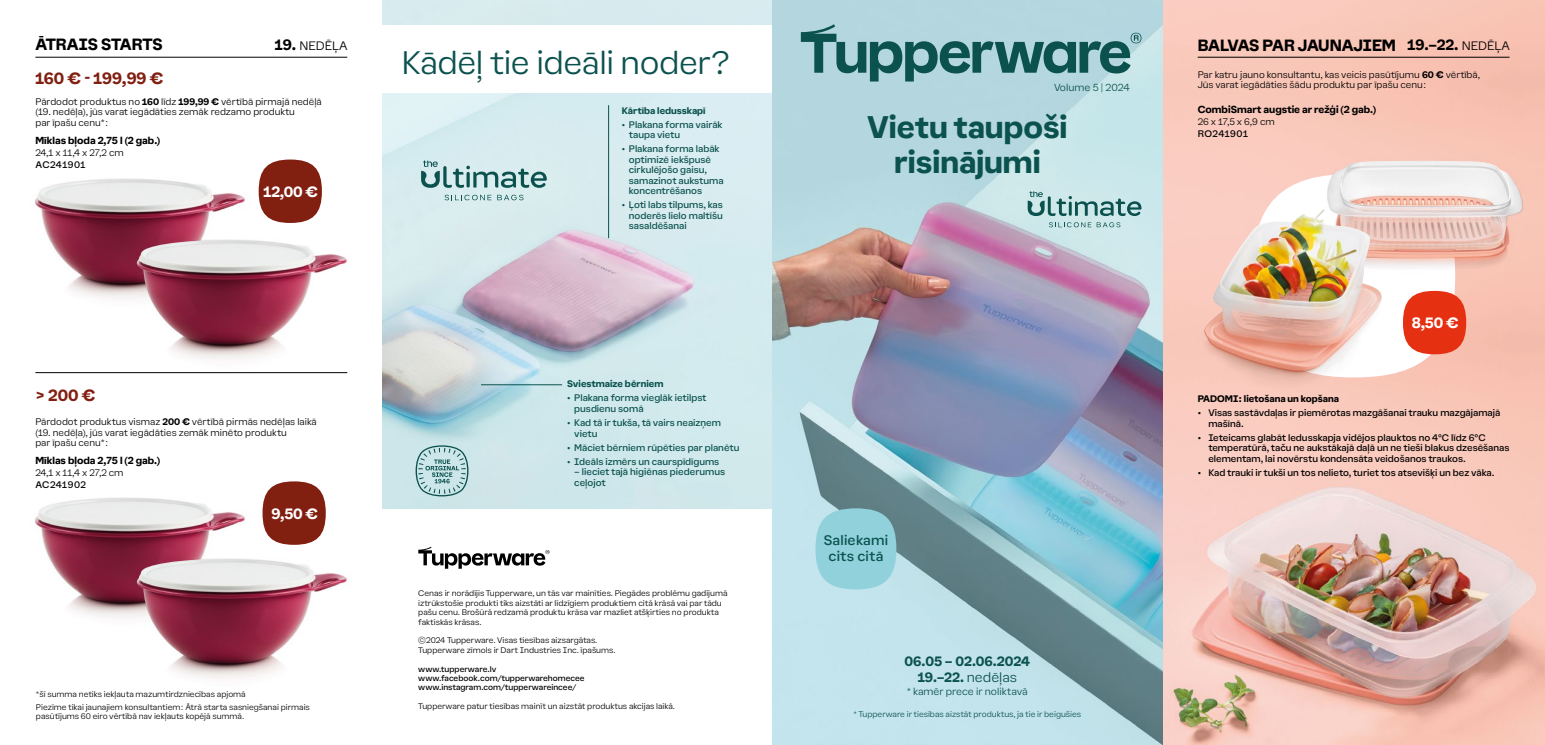
<style>
.page{position:relative;width:1545px;height:745px;background:#fff}
.page>*{position:absolute;margin:0;border:0;box-sizing:border-box;transform-origin:0 0}
.t1{font:300 30px "Earl Sans";letter-spacing:-.015em;color:#0b524e}
.t2{font:700 28.75px/34.5px "Earl Sans";color:#0b524e;text-align:center}
.t3{font:700 15px "Earl Sans";letter-spacing:-.01em;color:#000}
.t4{font:700 15px "Earl Sans";color:#811f11}
.t5{font:700 13.75px "Earl Sans";letter-spacing:-.01em;color:#fff}
.t6{font:700 13.75px "Earl Sans";color:#000}
.t7{font:12.75px/16px "Earl Sans";letter-spacing:.02em;color:#0b524e;text-align:center}
.t8{font:700 12.5px "Earl Sans";color:#0b524e}
.t9{font:300 11.25px "Earl Sans";color:#000}
._1_ES_bold_7_5{font:700 9.38px "Earl Sans";color:#000}
.t10{font:300 9.38px "Earl Sans";color:#0b524e}
._2_ES_light_7{font:300 8.75px/10.5px "Earl Sans";color:#000}
.t11{font:8.75px/10.5px "Earl Sans";color:#0b524e}
._3_code{font:8.75px/10.5px "Earl Sans";color:#000}
._2_ES_light_7-2{font:700 8.75px "Earl Sans";color:#0b524e}
._2_ES_light_7-3{font:700 8.75px "Earl Sans";color:#000}
._3_code-2{font:8.75px "Earl Sans";letter-spacing:.05em;color:#000}
._3_code-3{font:8.75px "Earl Sans";letter-spacing:.055em;color:#000}
.t12{font:300 7.5px/9.4px "Earl Sans";color:#000}
.t13{font:7.5px "Earl Sans";color:#000}
.t14{font:300 7.5px "Earl Sans";color:#0b524e}
.s1{font-weight:700;font-size:13.75px}
.s2{font-weight:300;font-size:11.25px}
.s3{font-weight:700}
.s4{font-weight:300}
</style>
<div class="page">
<img style="left:383px;top:94px;width:389px;height:414px">
<img style="left:772px;top:0;width:773px;height:744px">
<div style="left:1252px;top:174px;width:203px;height:203px;background:#fff;border-radius:50%"></div>
<svg style="left:801px;top:24px;width:340px;height:57px;background:#7caaaf"></svg>
<hr style="left:35px;top:57px;width:312px;height:1px;background:#000">
<hr style="left:35px;top:372px;width:312px;height:1px;background:#000">
<div style="left:259px;top:159px;width:63px;height:64px;background:#811f11;border-radius:50%"></div>
<div style="left:263px;top:481px;width:63px;height:63px;background:#811f11;border-radius:50%"></div>
<div style="left:815px;top:508px;width:81px;height:81px;background:#90d1db;border-radius:50%"></div>
<div style="left:1403px;top:291px;width:63px;height:63px;background:#e53012;border-radius:50%"></div>
<svg style="left:1028px;top:191px;width:113px;height:25px;background:#96bdbd"></svg>
<svg style="left:1049px;top:222px;width:42px;height:5px"></svg>
<svg style="left:1097px;top:222px;width:23px;height:5px"></svg>
<svg style="left:421px;top:160px;width:126px;height:28px;background:#9fc0c2"></svg>
<svg style="left:445px;top:195px;width:46px;height:5px"></svg>
<svg style="left:497px;top:195px;width:26px;height:5px"></svg>
<img style="left:68px;top:171px;width:195px;height:128px">
<img style="left:34px;top:179px;width:211px;height:105px">
<img style="left:68px;top:506px;width:195px;height:112px">
<img style="left:34px;top:497px;width:211px;height:105px">
<img style="left:113px;top:226px;width:234px;height:134px">
<img style="left:133px;top:240px;width:213px;height:105px">
<img style="left:113px;top:544px;width:234px;height:135px">
<img style="left:133px;top:558px;width:213px;height:105px">
<img style="left:1322px;top:130px;width:223px;height:150px">
<img style="left:1328px;top:161px;width:194px;height:96px">
<img style="left:1197px;top:209px;width:186px;height:195px">
<img style="left:1203px;top:209px;width:179px;height:162px">
<hr style="left:608px;top:105px;width:1px;height:133px;background:#0b524e">
<hr style="left:481px;top:384px;width:81px;height:1px;background:#0b524e">
<svg style="left:416px;top:445px;width:52px;height:51px;background:#a5c8ca"></svg>
<svg style="left:418px;top:546px;width:132px;height:22px"></svg>
<hr style="left:1198px;top:57px;width:311px;height:1px;background:#000">
<p class="t3" style="left:35px;top:31px;width:129px">ĀTRAIS STARTS</p>
<p class="t9" style="left:275px;top:37px;width:74px"><span class="s1">19.</span> NEDĒĻA</p>
<p class="t3" style="left:1198px;top:32px;width:200px">BALVAS PAR JAUNAJIEM</p>
<p class="t6" style="left:1407px;top:33px;width:104px">19.–22. <span class="s2">NEDĒĻA</span></p>
<p class="_2_ES_light_7" style="left:1198px;top:68px;width:284px">Par katru jauno konsultantu, kas veicis pasūtījumu <span class="s3">60 €</span> vērtībā,<br>Jūs varat iegādāties šādu produktu par īpašu cenu:</p>
<p class="_1_ES_bold_7_5" style="left:1198px;top:101px;width:180px">CombiSmart augstie ar režģi (2 gab.)</p>
<p class="_2_ES_light_7" style="left:1198px;top:115px;width:79px">26 x 17,5 x 6,9 cm</p>
<p class="_3_code-2" style="left:1198px;top:126px;width:52px">RO241901</p>
<p class="t1" style="left:401px;top:38px;width:330px">Kādēļ tie ideāli noder?</p>
<p class="t4" style="left:35px;top:65px;width:129px">160 € - 199,99 €</p>
<p class="t10" style="left:1054px;top:79px;width:77px">Volume 5 | 2024</p>
<p class="_2_ES_light_7" style="left:35px;top:96px;width:288px">Pārdodot produktus no <span class="s3">160</span> līdz <span class="s3">199,99 €</span> vērtībā pirmajā nedēļā (19. nedēļa), jūs varat iegādāties zemāk redzamo produktu<br>par īpašu cenu*:</p>
<p class="_1_ES_bold_7_5" style="left:35px;top:132px;width:126px">Mīklas bļoda 2,75 l (2 gab.)</p>
<p class="_2_ES_light_7" style="left:35px;top:146px;width:90px">24,1 x 11,4 x 27,2 cm</p>
<p class="_3_code-3" style="left:35px;top:157px;width:52px">AC241901</p>
<p class="_2_ES_light_7-2" style="left:622px;top:103px;width:85px">Kārtība ledusskapī</p>
<p class="t11" style="left:629px;top:118px;width:95px;text-indent:-7px">• Plakana forma vairāk taupa vietu</p>
<p class="t11" style="left:629px;top:143px;width:96px;text-indent:-7px">• Plakana forma labāk optimizē iekšpusē cirkulējošo gaisu, samazinot aukstuma koncentrēšanos</p>
<p class="t11" style="left:629px;top:199px;width:95px;text-align:justify;text-indent:-7px">• Ļoti labs tilpums, kas noderēs lielo maltīšu sasaldēšanai</p>
<p class="t2" style="left:867px;top:108px;width:202px">Vietu taupoši risinājumi</p>
<p class="t5" style="left:264px;top:179px;width:56px">12,00 €</p>
<p class="t4" style="left:36px;top:382px;width:61px">&gt; 200 €</p>
<p class="_2_ES_light_7" style="left:35px;top:415px;width:283px">Pārdodot produktus vismaz <span class="s3">200 €</span> vērtībā pirmās nedēļas laikā (19. nedēļa), jūs varat iegādāties zemāk minēto produktu<br>par īpašu cenu*:</p>
<p class="_1_ES_bold_7_5" style="left:35px;top:452px;width:126px">Mīklas bļoda 2,75 l (2 gab.)</p>
<p class="_2_ES_light_7" style="left:35px;top:466px;width:90px">24,1 x 11,4 x 27,2 cm</p>
<p class="_3_code-2" style="left:35px;top:477px;width:52px">AC241902</p>
<p class="t5" style="left:271px;top:501px;width:48px">9,50 €</p>
<p class="t12" style="left:36px;top:688px;width:211px">*šī summa netiks iekļauta mazumtirdzniecības apjomā</p>
<p class="t12" style="left:36px;top:701px;width:275px">Piezīme tikai jaunajiem konsultantiem: Ātrā starta sasniegšanai pirmais pasūtījums 60 eiro vērtībā nav iekļauts kopējā summā.</p>
<p class="_2_ES_light_7-2" style="left:567px;top:376px;width:98px">Sviestmaize bērniem</p>
<p class="t11" style="left:574px;top:392px;width:134px;text-indent:-7px">• Plakana forma vieglāk ietilpst pusdienu somā</p>
<p class="t11" style="left:574px;top:416px;width:148px;text-indent:-7px">• Kad tā ir tukša, tā vairs neaizņem vietu</p>
<p class="t11" style="left:567px;top:441px;width:174px">• Māciet bērniem rūpēties par planētu</p>
<p class="t11" style="left:567px;top:455px;width:154px">• Ideāls izmērs un caurspīdīgums</p>
<p class="t11" style="left:574px;top:465px;width:152px">– lieciet tajā higiēnas piederumus ceļojot</p>
<p class="t12" style="left:418px;top:588px;width:311px">Cenas ir norādījis Tupperware, un tās var mainīties. Piegādes problēmu gadījumā iztrūkstošie produkti tiks aizstāti ar līdzīgiem produktiem citā krāsā vai par tādu pašu cenu. Brošūrā redzamā produktu krāsa var mazliet atšķirties no produkta faktiskās krāsas.</p>
<p class="t12" style="left:418px;top:635px;width:181px">©2024 Tupperware. Visas tiesības aizsargātas.</p>
<p class="t12" style="left:418px;top:644px;width:199px">Tupperware zīmols ir Dart Industries Inc. īpašums.</p>
<p class="t13" style="left:418px;top:662px;width:80px">www.tupperware.lv</p>
<p class="t13" style="left:418px;top:671px;width:168px">www.facebook.com/tupperwarehomecee</p>
<p class="t13" style="left:418px;top:680px;width:159px">www.instagram.com/tupperwareincee/</p>
<p class="t12" style="left:418px;top:700px;width:258px">Tupperware patur tiesības mainīt un aizstāt produktus akcijas laikā.</p>
<p class="t7" style="left:824px;top:531px;width:66px">Saliekami cits citā</p>
<p class="t8" style="left:904px;top:649px;width:127px">06.05 – 02.06.2024</p>
<p class="t8" style="left:918px;top:666px;width:101px">19.–22. <span class="s4">nedēļas</span></p>
<p class="t10" style="left:907px;top:683px;width:123px">* kamēr prece ir noliktavā</p>
<p class="t14" style="left:854px;top:707px;width:229px">* Tupperware ir tiesības aizstāt produktus, ja tie ir beigušies</p>
<p class="t5" style="left:1412px;top:311px;width:48px">8,50 €</p>
<p class="_2_ES_light_7-3" style="left:1198px;top:391px;width:143px">PADOMI: lietošana un kopšana</p>
<p class="_3_code" style="left:1208px;top:407px;width:293px;text-indent:-11px">• Visas sastāvdaļas ir piemērotas mazgāšanai trauku mazgājamajā mašīnā.</p>
<p class="_3_code" style="left:1208px;top:431px;width:303px;text-indent:-11px">• Ieteicams glabāt ledusskapja vidējos plauktos no 4°C līdz 6°C temperatūrā, taču ne aukstākajā daļā un ne tieši blakus dzesēšanas elementam, lai novērstu kondensāta veidošanos traukos.</p>
<p class="_3_code" style="left:1198px;top:466px;width:298px">• Kad trauki ir tukši un tos nelieto, turiet tos atsevišķi un bez vāka.</p>
</div>
